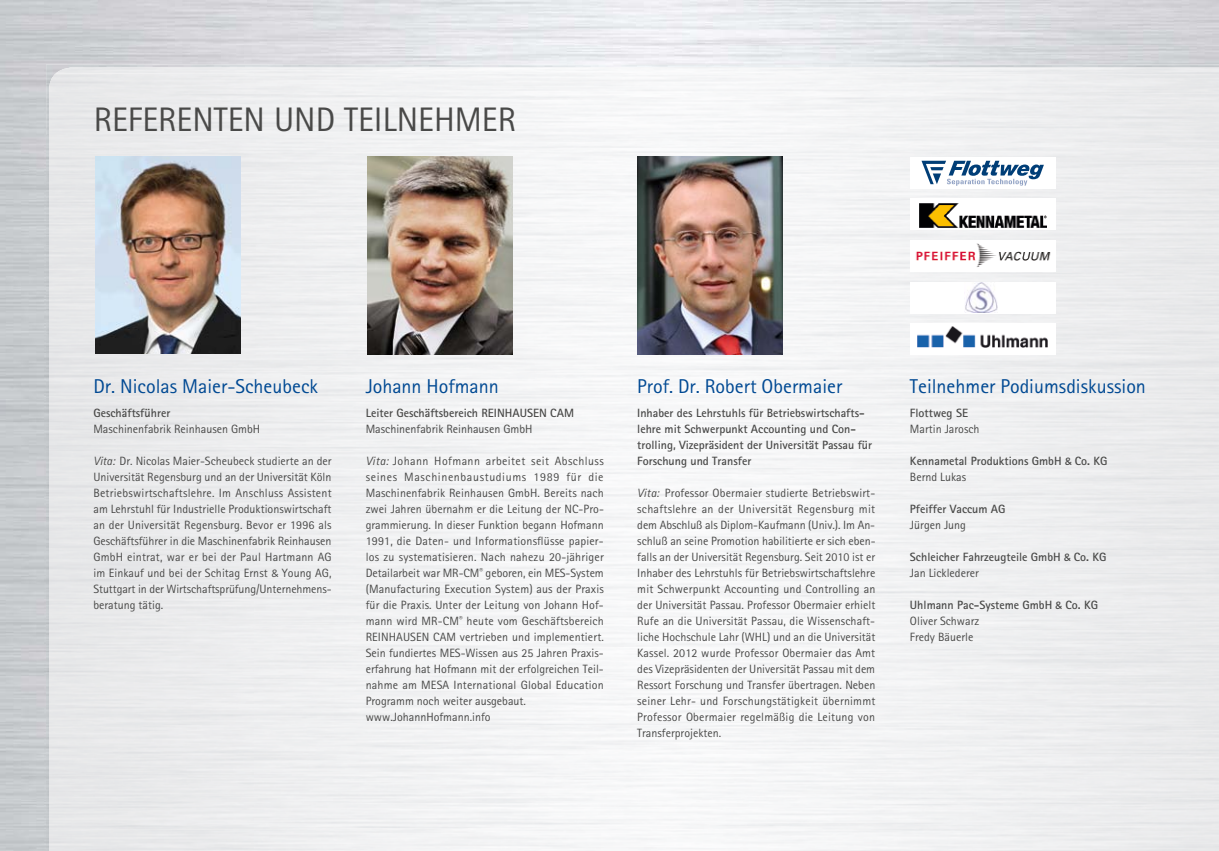
<style>
.page{position:relative;width:1219px;height:851px;background:#fff}
.page>*{position:absolute;margin:0;border:0;box-sizing:border-box;transform-origin:0 0}
.t1{font:34px "Rotis Sans Serif";color:#494948}
.t2{font:20px "Rotis Sans Serif";color:#004993}
.t3{font:12px/16px "Rotis Sans Serif";letter-spacing:.01em;color:#494948;text-align:justify}
.t4{font:700 12px/16px "Rotis Sans Serif";color:#494948}
.s1{font-style:italic}
.s2{font-family:"Polo 11 K Leicht"}
.s3{font-family:"Polo 11 K Buch";font-weight:400}
.s4{font-weight:400}
</style>
<div class="page">
<hr style="left:46px;top:135px;width:3px;height:715px;background:#c5c9cc">
<img style="left:56px;top:67px;width:1163px;height:7px">
<img style="left:49px;top:74px;width:1170px;height:776px">
<img style="left:367px;top:157px;width:146px;height:198px">
<img style="left:95px;top:156px;width:146px;height:198px">
<img style="left:637px;top:157px;width:146px;height:198px">
<div style="left:910px;top:157px;width:145px;height:31px;background:#fff"></div>
<svg style="left:921px;top:161px;width:123px;height:25px"></svg>
<div style="left:910px;top:199px;width:145px;height:31px;background:#fff"></div>
<img style="left:919px;top:203px;width:127px;height:24px">
<div style="left:910px;top:240px;width:145px;height:31px;background:#fff"></div>
<img style="left:916px;top:243px;width:135px;height:24px">
<div style="left:910px;top:323px;width:145px;height:32px;background:#fff"></div>
<img style="left:918px;top:326px;width:130px;height:21px">
<div style="left:910px;top:282px;width:145px;height:31px;background:#fff"></div>
<svg style="left:965px;top:312px;width:26px;height:1px"></svg>
<img style="left:965px;top:282px;width:32px;height:30px">
<h1 class="t1" style="left:94px;top:99px;width:424px">REFERENTEN UND TEILNEHMER</h1>
<h2 class="t2" style="left:93px;top:374px;width:226px">Dr. Nicolas Maier-Scheubeck</h2>
<p class="t4" style="left:93px;top:404px;width:78px">Geschäftsführer</p>
<p class="t3" style="left:93px;top:420px;width:168px">Maschinenfabrik Reinhausen GmbH</p>
<p class="t3" style="left:93px;top:452px;width:240px"><span class="s1">Vita:</span> Dr. Nicolas Maier-Scheubeck studierte an der Universität Regensburg und an der Universität Köln Betriebswirtschaftslehre. Im Anschluss Assistent am Lehrstuhl für Industrielle Produktionswirtschaft an der Universität Regensburg. Bevor er 1996 als Geschäftsführer in die Maschinenfabrik Reinhausen GmbH eintrat, war er bei der Paul Hartmann AG im Einkauf und bei der Schitag Ernst <span class="s2">&amp;</span> Young AG, Stuttgart in der Wirtschaftsprüfung/Unternehmens&shy;beratung tätig.</p>
<h2 class="t2" style="left:366px;top:374px;width:135px">Johann Hofmann</h2>
<p class="t4" style="left:366px;top:404px;width:210px">Leiter Geschäftsbereich REINHAUSEN CAM</p>
<p class="t3" style="left:366px;top:420px;width:168px">Maschinenfabrik Reinhausen GmbH</p>
<p class="t3" style="left:366px;top:452px;width:240px;text-align:left"><span class="s1">Vita:</span> Johann Hofmann arbeitet seit Abschluss seines Maschinenbaustudiums 1989 für die Maschinenfabrik Reinhausen GmbH. Bereits nach zwei Jahren übernahm er die Leitung der NC-Pro&shy;grammierung. In dieser Funktion begann Hofmann 1991, die Daten- und Informationsflüsse papier&shy;los zu systematisieren. Nach nahezu 20-jähriger Detailarbeit war MR-CM<sup>®</sup> geboren, ein MES-System (Manufacturing Execution System) aus der Praxis für die Praxis. Unter der Leitung von Johann Hof&shy;mann wird MR-CM<sup>®</sup> heute vom Geschäftsbereich REINHAUSEN CAM vertrieben und implementiert.<br>Sein fundiertes MES-Wissen aus 25 Jahren Praxis&shy;erfahrung hat Hofmann mit der erfolgreichen Teil&shy;nahme am MESA International Global Education Programm noch weiter ausgebaut. www.JohannHofmann.info</p>
<h2 class="t2" style="left:637px;top:374px;width:207px">Prof. Dr. Robert Obermaier</h2>
<p class="t4" style="left:637px;top:404px;width:236px">Inhaber des Lehrstuhls für Betriebswirtschafts&shy;lehre mit Schwerpunkt Accounting und Con&shy;trolling, Vizepräsident der Universität Passau für Forschung und Transfer</p>
<p class="t3" style="left:637px;top:484px;width:240px"><span class="s1">Vita:</span> Professor Obermaier studierte Betriebswirt&shy;schaftslehre an der Universität Regensburg mit dem Abschluß als Diplom-Kaufmann (Univ.). Im An&shy;schluß an seine Promotion habilitierte er sich eben&shy;falls an der Universität Regensburg. Seit 2010 ist er Inhaber des Lehrstuhls für Betriebswirtschaftslehre mit Schwerpunkt Accounting und Controlling an der Universität Passau. Professor Obermaier erhielt Rufe an die Universität Passau, die Wissenschaft&shy;liche Hochschule Lahr (WHL) und an die Universität Kassel. 2012 wurde Professor Obermaier das Amt des Vizepräsidenten der Universität Passau mit dem Ressort Forschung und Transfer übertragen. Neben seiner Lehr- und Forschungstätigkeit übernimmt Professor Obermaier regelmäßig die Leitung von Transferprojekten.</p>
<h2 class="t2" style="left:910px;top:374px;width:237px">Teilnehmer Podiumsdiskussion</h2>
<p class="t4" style="left:910px;top:404px;width:60px">Flottweg SE</p>
<p class="t3" style="left:910px;top:420px;width:71px">Martin Jarosch</p>
<p class="t4" style="left:910px;top:452px;width:199px">Kennametal Produktions GmbH <span class="s3">&amp;</span> Co. KG<br><span class="s4">Bernd Lukas</span></p>
<p class="t4" style="left:910px;top:500px;width:97px">Pfeiffer Vaccum AG</p>
<p class="t3" style="left:910px;top:516px;width:58px">Jürgen Jung</p>
<p class="t4" style="left:910px;top:548px;width:198px">Schleicher Fahrzeugteile GmbH <span class="s3">&amp;</span> Co. KG<br><span class="s4">Jan Licklederer</span></p>
<p class="t4" style="left:910px;top:596px;width:190px">Uhlmann Pac-Systeme GmbH <span class="s3">&amp;</span> Co. KG<br><span class="s4">Oliver Schwarz<br>Fredy Bäuerle</span></p>
</div>
